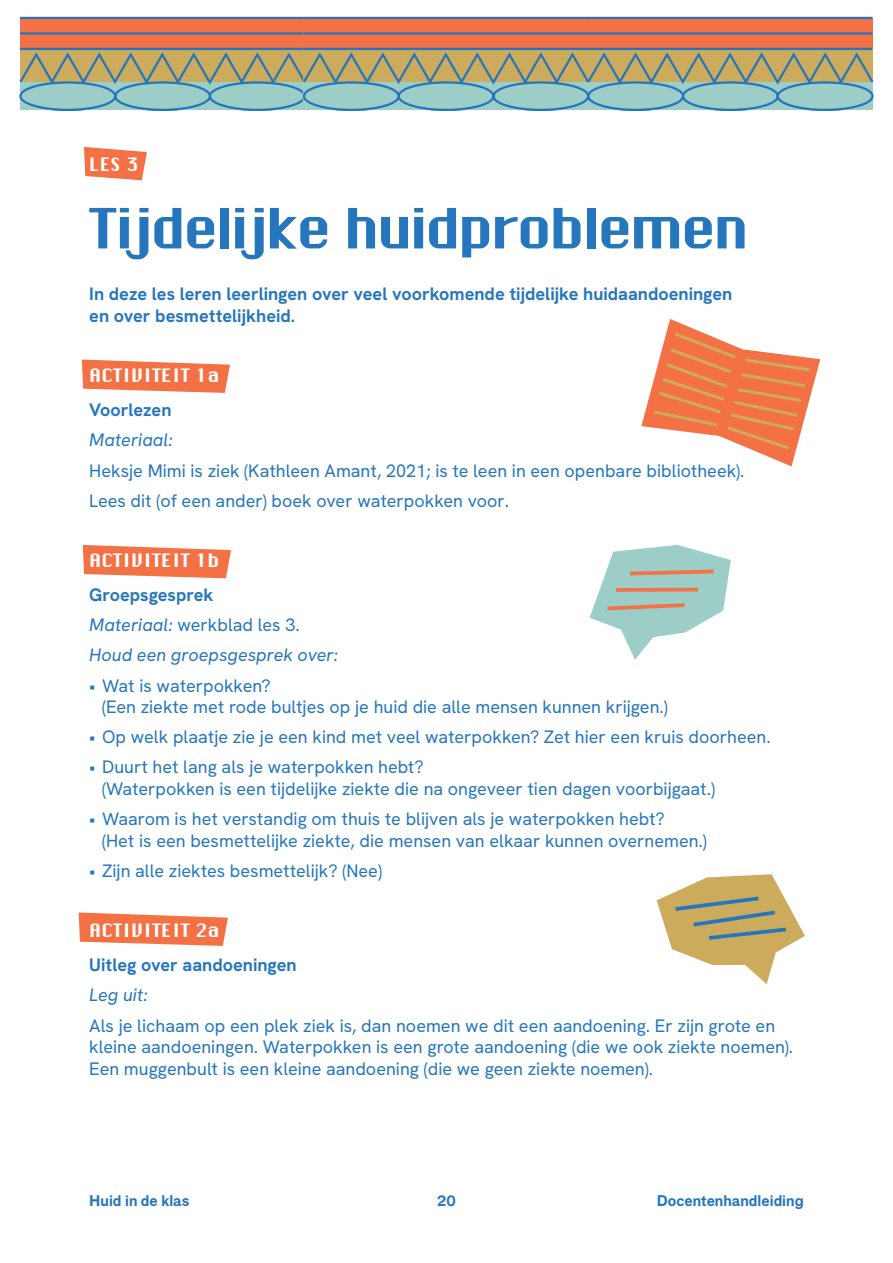
<style>
.page{position:relative;width:893px;height:1263px;background:#fff}
.page>*{position:absolute;margin:0;border:0;box-sizing:border-box;transform-origin:0 0}
.t1{font:54px "Chicago FLF";letter-spacing:-.055em;color:#2576bc}
.t2{font:18px/21.6px "HK Grotesk";color:#2576bc}
.t3{font:700 18px/21.6px "HK Grotesk";color:#2576bc}
.t4{font:italic 18px/30.2px "HK Grotesk";color:#2576bc}
.t5{font:18px "Chicago FLF";color:#fff}
.t6{font:700 15px "F Grotesk";color:#2576bc}
.t7{font:700 15px "HK Grotesk";color:#2576bc}
.s1{font-weight:700;font-style:normal}
.s2{font-style:normal}
.s3{font-family:"HK Grotesk"}
</style>
<div class="page">
<svg style="left:19px;top:16px;width:855px;height:95px;background:#b09c83"></svg>
<svg style="left:84px;top:147px;width:63px;height:33px;background:#f58964"></svg>
<svg style="left:82px;top:360px;width:148px;height:33px;background:#f48560"></svg>
<svg style="left:83px;top:545px;width:148px;height:33px;background:#f48560"></svg>
<svg style="left:79px;top:912px;width:149px;height:34px;background:#f58964"></svg>
<svg style="left:590px;top:545px;width:141px;height:115px"></svg>
<svg style="left:657px;top:874px;width:148px;height:110px"></svg>
<svg style="left:641px;top:319px;width:179px;height:147px"></svg>
<p class="t5" style="left:89px;top:153px;width:51px">LES 3</p>
<h1 class="t1" style="left:89px;top:195px;width:661px">Tijdelijke huidproblemen</h1>
<p class="t3" style="left:89px;top:283px;width:645px">In deze les leren leerlingen over veel voorkomende tijdelijke huidaandoeningen en over besmettelijkheid.</p>
<p class="t5" style="left:89px;top:364px;width:132px">ACTIVITEIT 1a</p>
<p class="t3" style="left:89px;top:399px;width:84px">Voorlezen</p>
<p class="t4" style="left:89px;top:425px;width:85px">Materiaal:</p>
<p class="t2" style="left:89px;top:455px;width:657px;line-height:30.2px">Heksje Mimi is ziek (Kathleen Amant, 2021; is te leen in een openbare bibliotheek).<br>Lees dit (of een ander) boek over waterpokken voor.</p>
<p class="t5" style="left:89px;top:549px;width:132px">ACTIVITEIT 1b</p>
<p class="t4" style="left:89px;top:579px;width:250px"><span class="s1">Groepsgesprek<br></span>Materiaal: <span class="s2">werkblad les 3.<br></span>Houd een groepsgesprek over:</p>
<p class="t2" style="left:102px;top:674px;width:567px;text-indent:-13px">• Wat is waterpokken?<br>(Een ziekte met rode bultjes op je huid die alle mensen kunnen krijgen.)</p>
<p class="t2" style="left:89px;top:726px;width:683px">• Op welk plaatje zie je een kind met veel waterpokken? Zet hier een kruis doorheen.</p>
<p class="t2" style="left:102px;top:756px;width:615px;text-indent:-13px">• Duurt het lang als je waterpokken hebt?<br>(Waterpokken is een tijdelijke ziekte die na ongeveer tien dagen voorbijgaat.)</p>
<p class="t2" style="left:102px;top:807px;width:606px;text-indent:-13px">• Waarom is het verstandig om thuis te blijven als je waterpokken hebt?<br>(Het is een besmettelijke ziekte, die mensen van elkaar kunnen overnemen.)</p>
<p class="t2" style="left:89px;top:859px;width:294px">• Zijn alle ziektes besmettelijk? (Nee)</p>
<p class="t5" style="left:89px;top:919px;width:132px">ACTIVITEIT 2a</p>
<p class="t3" style="left:89px;top:954px;width:209px">Uitleg over aandoeningen</p>
<p class="t4" style="left:89px;top:980px;width:60px">Leg uit:</p>
<p class="t2" style="left:89px;top:1014px;width:705px">Als je lichaam op een plek ziek is, dan noemen we dit een aandoening. Er zijn grote en kleine aandoeningen. Waterpokken is een grote aandoening (die we ook ziekte noemen).<br>Een muggenbult is een kleine aandoening (die we geen ziekte noemen).</p>
<p class="t7" style="left:89px;top:1194px;width:101px">Huid in de klas</p>
<p class="t6" style="left:437px;top:1191px;width:20px">2 0<span class="s3">8</span></p>
<p class="t6" style="left:657px;top:1191px;width:148px">Docentenhandleiding</p>
<p class="t6" style="left:89px;top:1191px;width:102px">Huid in de klas</p>
<p class="t7" style="left:734px;top:1194px;width:71px">Groep 1/2</p>
</div>
